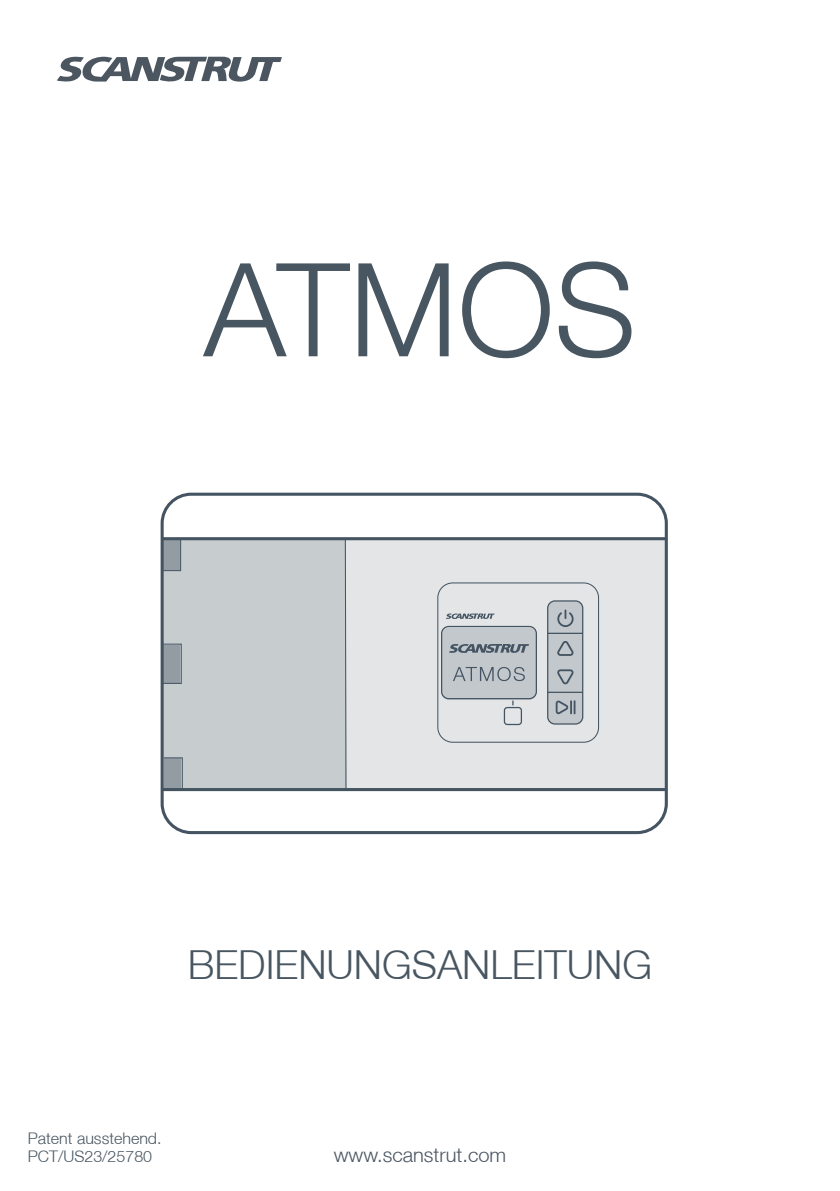
<style>
.page{position:relative;width:840px;height:1191px;background:#fff}
.page>*{position:absolute;margin:0;border:0;box-sizing:border-box;transform-origin:0 0}
.t1{font:300 130px "Helvetica Neue LT";color:#485661}
.t2{font:300 40px "Helvetica Neue LT";color:#485661}
.t3{font:300 20px "Helvetica Neue LT";color:#4a5561}
.t4{font:300 16px/18px "Helvetica Neue LT";color:#485661}
</style>
<div class="page">
<svg style="left:57px;top:57px;width:225px;height:25px"></svg>
<div style="left:345px;top:538px;width:321px;height:251px;background:#e3e5e7"></div>
<div style="left:441px;top:627px;width:95px;height:73px;background:#c3c8cc;border-radius:7px"></div>
<div style="left:163px;top:538px;width:182px;height:251px;background:#c7cccf"></div>
<div style="left:163px;top:645px;width:17px;height:38px;background:#939ca3"></div>
<div style="left:437px;top:582px;width:161px;height:160px;border:1px solid #445462;border-radius:15px"></div>
<div style="left:160px;top:492px;width:507px;height:342px;border:3px solid #445462;border-radius:29px"></div>
<hr style="left:161px;top:537px;width:504px;height:3px;background:#445461">
<hr style="left:163px;top:788px;width:503px;height:3px;background:#445461">
<svg style="left:446px;top:613px;width:48px;height:6px"></svg>
<div style="left:547px;top:601px;width:35px;height:123px;background:#c3c8cc;border-radius:7px"></div>
<hr style="left:547px;top:632px;width:35px;height:2px;background:#445461">
<hr style="left:547px;top:691px;width:35px;height:2px;background:#445461">
<svg style="left:449px;top:644px;width:79px;height:9px"></svg>
<svg style="left:453px;top:667px;width:71px;height:14px"></svg>
<svg style="left:557px;top:641px;width:16px;height:15px"></svg>
<svg style="left:557px;top:669px;width:16px;height:15px"></svg>
<svg style="left:555px;top:700px;width:20px;height:14px"></svg>
<svg style="left:557px;top:609px;width:16px;height:18px"></svg>
<div style="left:503px;top:707px;width:18px;height:18px;border:1px solid #445461;border-radius:3px"></div>
<svg style="left:161px;top:537px;width:20px;height:34px"></svg>
<svg style="left:163px;top:757px;width:20px;height:31px"></svg>
<div style="left:161px;top:643px;width:21px;height:41px;border:1px solid #445462"></div>
<svg style="left:344px;top:537px;width:3px;height:251px"></svg>
<div style="left:546px;top:600px;width:37px;height:124px;border:1px solid #445461;border-radius:7px"></div>
<div style="left:441px;top:626px;width:95px;height:73px;border:1px solid #445461;border-radius:7px"></div>
<h1 class="t1" style="left:204px;top:230px;width:433px">ATMOS</h1>
<h2 class="t2" style="left:188px;top:939px;width:465px">BEDIENUNGSANLEITUNG</h2>
<p class="t4" style="left:28px;top:1129px;width:135px">Patent ausstehend.<br>PCT/US23/25780</p>
<p class="t3" style="left:333px;top:1142px;width:174px">www.scanstrut.com</p>
</div>
